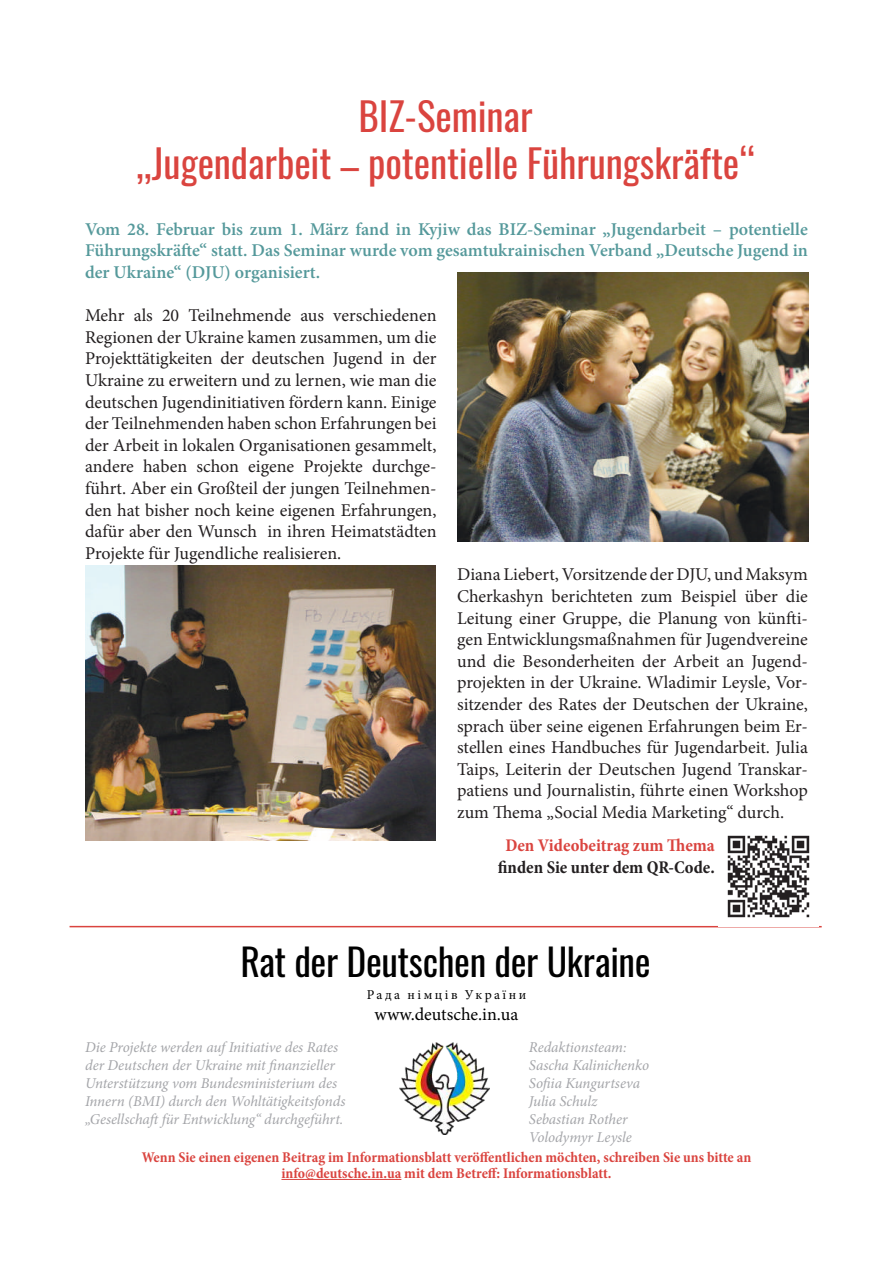
<style>
.page{position:relative;width:893px;height:1263px;background:#fff}
.page>*{position:absolute;margin:0;border:0;box-sizing:border-box;transform-origin:0 0}
.t1{font:italic 39px/46.8px "Oswald";color:#da443f;text-align:center}
.t2{font:italic 37.5px "Oswald";color:#000}
.t3{font:18px/21.6px "Minion Pro";color:#231f20;text-align:justify}
.t4{font:600 18px/21.6px "Minion Pro";color:#55999b;text-align:justify}
.t5{font:700 condensed 18px "Minion Pro";color:#231f20}
.t6{font:700 condensed 18px "Minion Pro";color:#da443f}
.t7{font:18px "Minion Pro";color:#000}
.t8{font:italic 15px/18px "Minion Pro";letter-spacing:-.01em;color:#a4a5a9}
.t9{font:700 condensed 15px/15.8px "Minion Pro";letter-spacing:-.005em;color:#da443f;text-align:center}
.t10{font:13.5px "Minion Pro";letter-spacing:.185em;color:#000}
</style>
<div class="page">
<hr style="left:70px;top:926px;width:752px;height:1px;background:#da443f">
<img style="left:400px;top:1042px;width:89px;height:92px">
<hr style="left:281px;top:1179px;width:120px;height:1px;background:#da443f">
<img style="left:727px;top:835px;width:83px;height:83px">
<img style="left:457px;top:272px;width:351px;height:270px">
<img style="left:86px;top:566px;width:350px;height:274px">
<h1 class="t1" style="left:135px;top:93px;width:629px">BIZ-Seminar<br>„Jugendarbeit – potentielle Führungskräfte“</h1>
<p class="t4" style="left:85px;top:218px;width:724px">Vom 28. Februar bis zum 1. März fand in Kyjiw das BIZ-Seminar „Jugendarbeit – potentielle Führungskräfte“ statt. Das Seminar wurde vom gesamtukrainischen Verband „Deutsche Jugend in der Ukraine“ (DJU) organisiert.</p>
<p class="t3" style="left:85px;top:305px;width:353px">Mehr als 20 Teilnehmende aus verschiedenen Regionen der Ukraine kamen zusammen, um die Projekttätigkeiten der deutschen Jugend in der Ukraine zu erweitern und zu lernen, wie man die deutschen Jugendinitiativen fördern kann. Einige der Teilnehmenden haben schon Erfahrungen bei der Arbeit in lokalen Organisationen gesammelt, andere haben schon eigene Projekte durchge&shy;führt. Aber ein Großteil der jungen Teilnehmen&shy;den hat bisher noch keine eigenen Erfahrungen, dafür aber den Wunsch in ihren Heimatstädten Projekte für Jugendliche realisieren.</p>
<p class="t3" style="left:457px;top:564px;width:352px">Diana Liebert, Vorsitzende der DJU, und Maksym Сherkashyn berichteten zum Beispiel über die Leitung einer Gruppe, die Planung von künfti&shy;gen Entwicklungsmaßnahmen für Jugendvereine und die Besonderheiten der Arbeit an Jugend&shy;projekten in der Ukraine. Wladimir Leysle, Vor&shy;sitzender des Rates der Deutschen der Ukraine, sprach über seine eigenen Erfahrungen beim Er&shy;stellen eines Handbuches für Jugendarbeit. Julia Taips, Leiterin der Deutschen Jugend Transkar&shy;patiens und Journalistin, führte einen Workshop zum Thema „Social Media Marketing“ durch.</p>
<p class="t6" style="left:505px;top:833px;width:211px">Den Videobeitrag zum Thema</p>
<p class="t5" style="left:498px;top:854px;width:218px">finden Sie unter dem QR-Code.</p>
<h2 class="t2" style="left:242px;top:936px;width:417px">Rat der Deutschen der Ukraine</h2>
<p class="t10" style="left:367px;top:985px;width:161px">Рада німців України</p>
<p class="t7" style="left:375px;top:1003px;width:145px">www.deutsche.in.ua</p>
<p class="t8" style="left:529px;top:1038px;width:122px">Redaktionsteam:<br>Sascha Kalinichenko<br>Sofiia Kungurtseva<br>Julia Schulz<br>Sebastian Rother<br>Volodymyr Leysle</p>
<p class="t8" style="left:85px;top:1038px;width:262px">Die Projekte werden auf Initiative des Rates der Deutschen der Ukraine mit finanzieller Unterstützung vom Bundesministerium des Innern (BMI) durch den Wohltätigkeitsfonds „Gesellschaft für Entwicklung“ durchgeführt.</p>
<p class="t9" style="left:142px;top:1149px;width:611px">Wenn Sie einen eigenen Beitrag im Informationsblatt veröffentlichen möchten, schreiben Sie uns bitte an info@deutsche.in.ua mit dem Betreff: Informationsblatt.</p>
</div>
